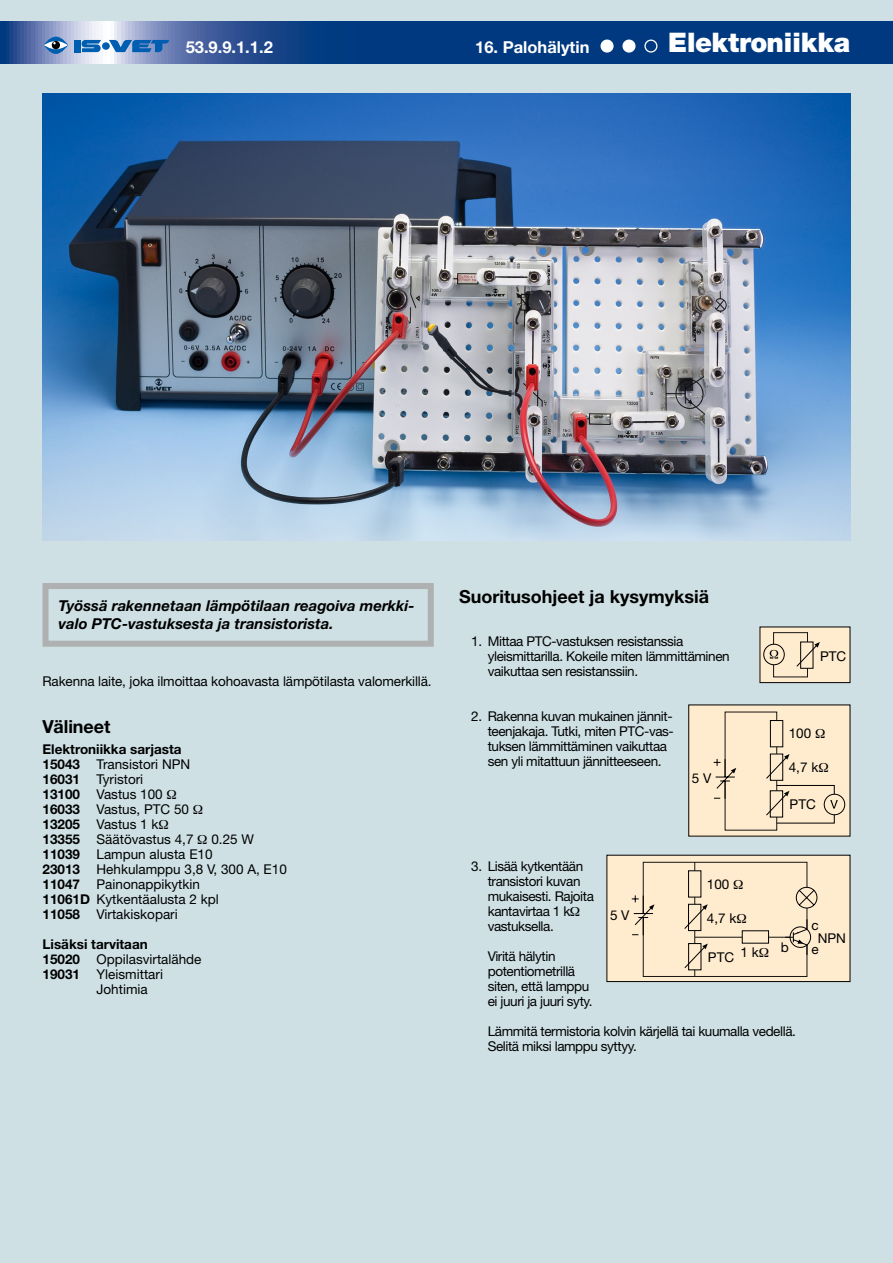
<style>
.page{position:relative;width:893px;height:1263px;background:#cee0e4}
.page>*{position:absolute;margin:0;border:0;box-sizing:border-box;transform-origin:0 0}
.t1{font:900 27px "Helvetica Neue";color:#fff}
.t2{font:700 18px "Helvetica Neue LT Std";color:#000}
.t3{font:700 16.5px "Helvetica Neue LT Std";color:#fff}
.t4{font:italic 700 15px/18px "Helvetica Neue LT Std";color:#000}
.t5{font:13.5px/15px "Helvetica Neue";letter-spacing:-.03em;color:#000}
.t6{font:13.5px/15px "Helvetica Neue";color:#000}
.t7{font:13.5px "Helvetica Neue";letter-spacing:-.01em;color:#000}
.t8{font:700 13.5px "Helvetica Neue LT Std";color:#000}
.s1{font-family:"Helvetica Neue LT Std";font-weight:700}
</style>
<div class="page">
<svg style="left:0;top:21px;width:893px;height:43px;background:#1f4e8e"></svg>
<svg style="left:44px;top:37px;width:24px;height:17px"></svg>
<svg style="left:44px;top:41px;width:24px;height:8px"></svg>
<svg style="left:52px;top:41px;width:8px;height:8px"></svg>
<div style="left:74px;top:40px;width:7px;height:12px;background:#005eb0"></div>
<svg style="left:82px;top:40px;width:19px;height:12px"></svg>
<svg style="left:109px;top:40px;width:60px;height:12px"></svg>
<div style="left:102px;top:42px;width:8px;height:8px;background:#005eb0;border-radius:50%"></div>
<div style="left:601px;top:40px;width:12px;height:12px;background:#fff;border-radius:50%"></div>
<div style="left:600px;top:40px;width:14px;height:13px;border:1px solid #fff;border-radius:50%"></div>
<div style="left:623px;top:40px;width:12px;height:12px;background:#fff;border-radius:50%"></div>
<div style="left:622px;top:40px;width:13px;height:13px;border:1px solid #fff;border-radius:50%"></div>
<div style="left:644px;top:40px;width:13px;height:13px;border:1px solid #fff;border-radius:50%"></div>
<img style="left:43px;top:94px;width:807px;height:446px">
<div style="left:43px;top:583px;width:391px;height:64px;border:6px solid #aeb0b2"></div>
<div style="left:689px;top:705px;width:161px;height:131px;background:#ffeccf"></div>
<div style="left:776px;top:785px;width:59px;height:38px;border:1px solid #000"></div>
<div style="left:824px;top:794px;width:21px;height:21px;background:#ffeccf;border-radius:50%"></div>
<div style="left:824px;top:794px;width:21px;height:21px;border:1px solid #000;border-radius:50%"></div>
<svg style="left:830px;top:800px;width:8px;height:8px"></svg>
<div style="left:770px;top:720px;width:13px;height:27px;background:#ffeccf;border:1px solid #000"></div>
<svg style="left:770px;top:753px;width:13px;height:28px"></svg>
<svg style="left:766px;top:754px;width:24px;height:26px"></svg>
<svg style="left:770px;top:790px;width:13px;height:27px"></svg>
<svg style="left:766px;top:791px;width:23px;height:25px"></svg>
<div style="left:760px;top:627px;width:90px;height:56px;background:#ffeccf"></div>
<div style="left:759px;top:626px;width:91px;height:57px;border:1px solid #000"></div>
<div style="left:773px;top:632px;width:35px;height:45px;border:1px solid #171412"></div>
<svg style="left:800px;top:641px;width:13px;height:28px"></svg>
<svg style="left:796px;top:642px;width:24px;height:26px"></svg>
<svg style="left:764px;top:644px;width:20px;height:21px"></svg>
<div style="left:763px;top:644px;width:22px;height:21px;border:1px solid #000;border-radius:50%"></div>
<svg style="left:770px;top:650px;width:8px;height:8px"></svg>
<div style="left:607px;top:855px;width:243px;height:126px;background:#ffeccf"></div>
<div style="left:606px;top:855px;width:244px;height:127px;border:1px solid #000"></div>
<div style="left:643px;top:862px;width:164px;height:115px;border:1px solid #171412"></div>
<svg style="left:795px;top:886px;width:23px;height:23px"></svg>
<hr style="left:694px;top:862px;width:1px;height:114px;background:#171412">
<hr style="left:695px;top:937px;width:97px;height:1px;background:#171412">
<svg style="left:688px;top:969px;width:13px;height:1px"></svg>
<svg style="left:684px;top:943px;width:24px;height:26px"></svg>
<div style="left:688px;top:870px;width:13px;height:27px;background:#ffeccf;border:1px solid #000"></div>
<svg style="left:742px;top:930px;width:27px;height:14px"></svg>
<svg style="left:688px;top:930px;width:13px;height:1px"></svg>
<svg style="left:684px;top:904px;width:24px;height:26px"></svg>
<div style="left:790px;top:926px;width:21px;height:22px;border:1px solid #000;border-radius:50%"></div>
<svg style="left:784px;top:918px;width:24px;height:38px"></svg>
<svg style="left:713px;top:758px;width:23px;height:42px"></svg>
<svg style="left:631px;top:894px;width:23px;height:42px"></svg>
<p class="t3" style="left:186px;top:36px;width:89px">53.9.9.1.1.2</p>
<p class="t3" style="left:475px;top:36px;width:116px">16. Palohälytin</p>
<h1 class="t1" style="left:668px;top:27px;width:184px">Elektroniikka</h1>
<p class="t4" style="left:58px;top:597px;width:358px">Työssä rakennetaan lämpötilaan reagoiva merkki&shy;valo PTC-vastuksesta ja transistorista.</p>
<p class="t7" style="left:43px;top:673px;width:391px">Rakenna laite, joka ilmoittaa kohoavasta lämpötilasta valomerkillä.</p>
<h2 class="t2" style="left:43px;top:715px;width:70px">Välineet</h2>
<p class="t8" style="left:43px;top:741px;width:141px">Elektroniikka sarjasta</p>
<p class="t6" style="left:43px;top:756px;width:153px"><span class="s1">15043</span> Transistori NPN<br><span class="s1">16031</span> Tyristori<br><span class="s1">13100</span> Vastus 100<br><span class="s1">16033</span> Vastus, PTC 50<br><span class="s1">13205</span> Vastus 1 k<br><span class="s1">13355</span> Säätövastus 4,7</p>
<p class="t6" style="left:43px;top:831px;width:246px;text-indent:169px">0.25 W<br><span class="s1">11039</span> Lampun alusta E10<br><span class="s1">23013</span> Hehkulamppu 3,8 V, 300 A, E10<br><span class="s1">11047</span> Painonappikytkin<br><span class="s1">11061D</span> Kytkentäalusta 2 kpl<br><span class="s1">11058</span> Virtakiskopari</p>
<p class="t8" style="left:43px;top:936px;width:107px">Lisäksi tarvitaan</p>
<p class="t6" style="left:43px;top:951px;width:161px"><span class="s1">15020</span> Oppilasvirtalähde</p>
<p class="t6" style="left:43px;top:966px;width:122px"><span class="s1">19031</span> Yleismittari</p>
<p class="t6" style="left:97px;top:981px;width:53px">Johtimia</p>
<h2 class="t2" style="left:459px;top:586px;width:252px">Suoritusohjeet ja kysymyksiä</h2>
<p class="t5" style="left:488px;top:634px;width:243px;text-indent:-16px">1. Mittaa PTC-vastuksen resistanssia yleismittarilla. Kokeile miten lämmittäminen vaikuttaa sen resistanssiin.</p>
<p class="t5" style="left:488px;top:709px;width:188px;text-indent:-16px">2. Rakenna kuvan mukainen jännit&shy;teenjakaja. Tutki, miten PTC-vas&shy;tuksen lämmittäminen vaikuttaa sen yli mitattuun jännitteeseen.</p>
<p class="t5" style="left:692px;top:770px;width:21px">5 V</p>
<p class="t5" style="left:820px;top:648px;width:28px">PTC</p>
<p class="t5" style="left:789px;top:726px;width:24px">100</p>
<p class="t5" style="left:789px;top:759px;width:31px">4,7 k</p>
<p class="t5" style="left:790px;top:797px;width:28px">PTC</p>
<p class="t5" style="left:488px;top:859px;width:108px;text-indent:-16px">3. Lisää kytkentään transistori kuvan mukaisesti. Rajoita kantavirtaa 1 k vastuksella.</p>
<p class="t5" style="left:488px;top:949px;width:106px">Viritä hälytin potentiometrillä siten, että lamppu ei juuri ja juuri syty.</p>
<p class="t5" style="left:488px;top:1024px;width:310px">Lämmitä termistoria kolvin kärjellä tai kuumalla vedellä.<br>Selitä miksi lamppu syttyy.</p>
<p class="t5" style="left:707px;top:876px;width:24px">100</p>
<p class="t5" style="left:610px;top:907px;width:21px">5 V</p>
<p class="t5" style="left:707px;top:910px;width:31px">4,7 k</p>
<p class="t5" style="left:781px;top:940px;width:10px">b</p>
<p class="t5" style="left:741px;top:944px;width:20px">1 k</p>
<p class="t5" style="left:708px;top:950px;width:28px">PTC</p>
<p class="t5" style="left:811px;top:913px;width:9px;line-height:23.5px">c e</p>
<p class="t5" style="left:818px;top:931px;width:30px">NPN</p>
</div>
